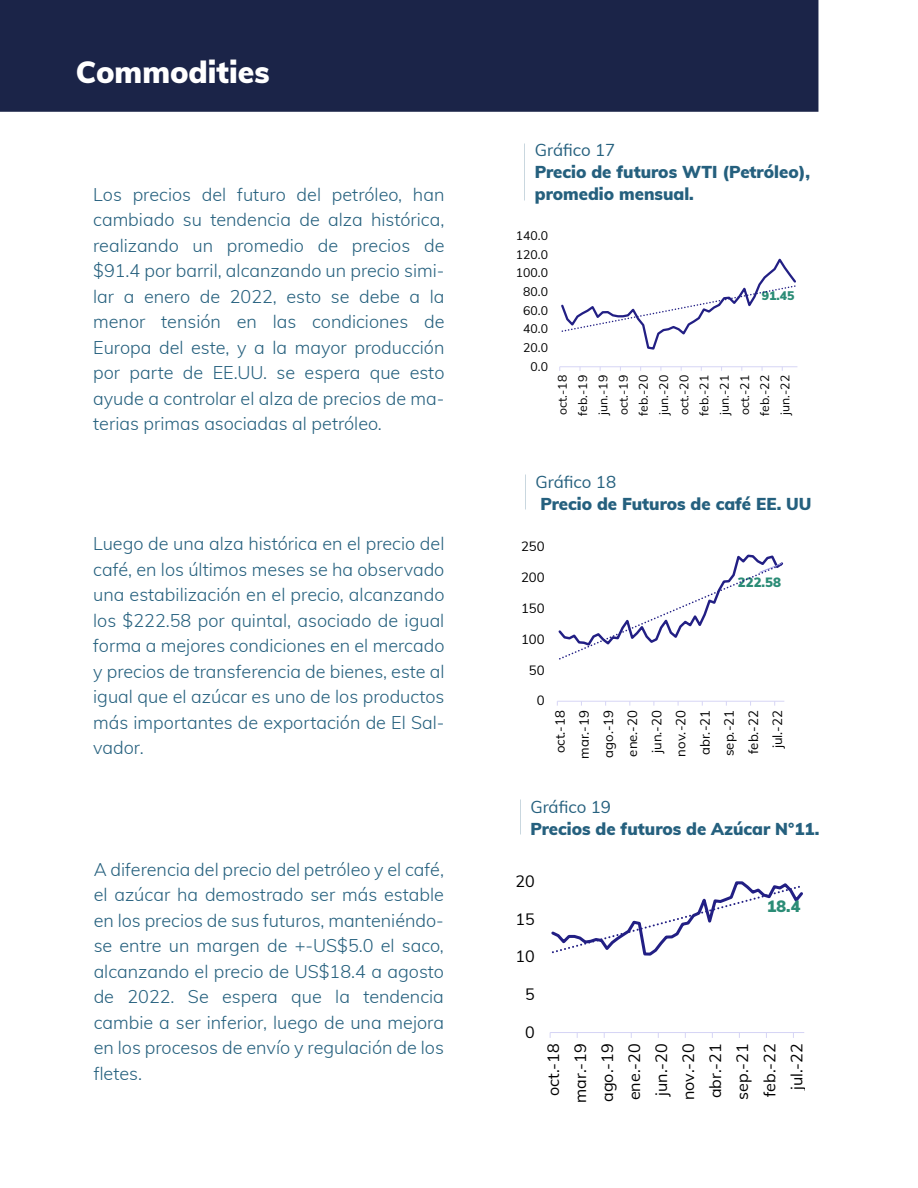
<style>
.page{position:relative;width:918px;height:1188px;background:#fff}
.page>*{position:absolute;margin:0;border:0;box-sizing:border-box;transform-origin:0 0}
.t1{font:900 30px "Mulish";color:#fff}
.t2{font:300 18px/25.5px "Mulish";color:#25607e;text-align:justify}
.t3{font:900 16.8px/22px "Mulish";color:#25607e}
.t4{font:16.8px "Mulish";color:#25607e}
.t5{font:16.05px/27px "Mulish";color:#000;text-align:right}
.t6{font:900 16.05px "Mulish";color:#2b8c76}
.t7{font:13.2px/24.2px "Mulish";color:#000;text-align:right}
.t8{font:900 13.2px "Mulish";color:#2b8c76}
.t9{font:12.3px "Mulish";color:#000}
.t10{font:12.15px/20.2px "Mulish";color:#000;text-align:justify}
.t11{font:900 12.15px "Mulish";color:#2b8c76}
</style>
<div class="page">
<div style="left:0;top:0;width:818px;height:112px;background:#1b2448"></div>
<hr style="left:560px;top:366px;width:237px;height:1px;background:#d6d5f5">
<svg style="left:561px;top:258px;width:235px;height:92px"></svg>
<hr style="left:557px;top:701px;width:227px;height:1px;background:#d6d5f5">
<svg style="left:558px;top:554px;width:226px;height:106px"></svg>
<hr style="left:550px;top:1032px;width:254px;height:1px;background:#d6d5f5">
<svg style="left:551px;top:881px;width:252px;height:75px"></svg>
<h1 class="t1" style="left:76px;top:51px;width:195px">Commodities</h1>
<p class="t2" style="left:93px;top:181px;width:353px">Los precios del futuro del petróleo, han cambiado su tendencia de alza histórica, realizando un promedio de precios de $91.4 por barril, alcanzando un precio simi&shy;lar a enero de 2022, esto se debe a la menor tensión en las condiciones de Europa del este, y a la mayor producción por parte de EE.UU. se espera que esto ayude a controlar el alza de precios de ma&shy;terias primas asociadas al petróleo.</p>
<p class="t2" style="left:93px;top:530px;width:353px">Luego de una alza histórica en el precio del café, en los últimos meses se ha observado una estabilización en el precio, alcanzando los $222.58 por quintal, asociado de igual forma a mejores condiciones en el mercado y precios de transferencia de bienes, este al igual que el azúcar es uno de los productos más importantes de exportación de El Sal&shy;vador.</p>
<p class="t2" style="left:94px;top:855px;width:352px">A diferencia del precio del petróleo y el café, el azúcar ha demostrado ser más estable en los precios de sus futuros, manteniéndo&shy;se entre un margen de +-US$5.0 el saco, alcanzando el precio de US$18.4 a agosto de 2022. Se espera que la tendencia cambie a ser inferior, luego de una mejora en los procesos de envío y regulación de los fletes.</p>
<p class="t4" style="left:535px;top:138px;width:82px">Gráfico 17</p>
<p class="t3" style="left:535px;top:161px;width:277px">Precio de futuros WTI (Petróleo), promedio mensual.</p>
<p class="t9" style="left:516px;top:227px;width:34px">140.0</p>
<p class="t10" style="left:516px;top:244px;width:34px">120.0</p>
<p class="t9" style="left:516px;top:264px;width:34px">100.0</p>
<p class="t10" style="left:523px;top:281px;width:26px">80.0</p>
<p class="t9" style="left:523px;top:301px;width:26px">60.0</p>
<p class="t10" style="left:523px;top:318px;width:26px">40.0</p>
<p class="t9" style="left:523px;top:339px;width:26px">20.0</p>
<p class="t10" style="left:531px;top:356px;width:19px">0.0</p>
<p class="t11" style="left:762px;top:286px;width:34px">91.45</p>
<p class="t10" style="left:552px;top:416px;width:42px;rotate:-90deg">oct.-18 feb.-19 jun.-19 oct.-19 feb.-20 jun.-20 oct.-20 feb.-21 jun.-21 oct.-21 feb.-22 jun.-22</p>
<p class="t4" style="left:536px;top:469px;width:82px">Gráfico 18</p>
<p class="t3" style="left:540px;top:492px;width:273px">Precio de Futuros de café EE. UU</p>
<p class="t7" style="left:521px;top:533px;width:25px">250</p>
<p class="t7" style="left:521px;top:564px;width:25px">200</p>
<p class="t7" style="left:521px;top:595px;width:25px">150</p>
<p class="t7" style="left:521px;top:626px;width:25px">100</p>
<p class="t7" style="left:529px;top:657px;width:17px">50</p>
<p class="t7" style="left:537px;top:688px;width:9px">0</p>
<p class="t8" style="left:738px;top:573px;width:45px">222.58</p>
<p class="t7" style="left:547px;top:759px;width:50px;rotate:-90deg">oct.-18 mar.-19 ago.-19 ene.-20 jun.-20 nov.-20 abr.-21 sep.-21 feb.-22 jul.-22</p>
<p class="t4" style="left:530px;top:794px;width:82px">Gráfico 19</p>
<p class="t3" style="left:530px;top:817px;width:290px">Precios de futuros de Azúcar N°11.</p>
<p class="t5" style="left:515px;top:867px;width:21px">20</p>
<p class="t5" style="left:515px;top:904px;width:21px">15</p>
<p class="t5" style="left:515px;top:942px;width:21px">10</p>
<p class="t5" style="left:525px;top:980px;width:11px">5</p>
<p class="t5" style="left:525px;top:1018px;width:11px">0</p>
<p class="t6" style="left:767px;top:894px;width:35px">18.4</p>
<p class="t5" style="left:539px;top:1103px;width:61px;rotate:-90deg">oct.-18 mar.-19 ago.-19 ene.-20 jun.-20 nov.-20 abr.-21 sep.-21 feb.-22 jul.-22</p>
</div>
